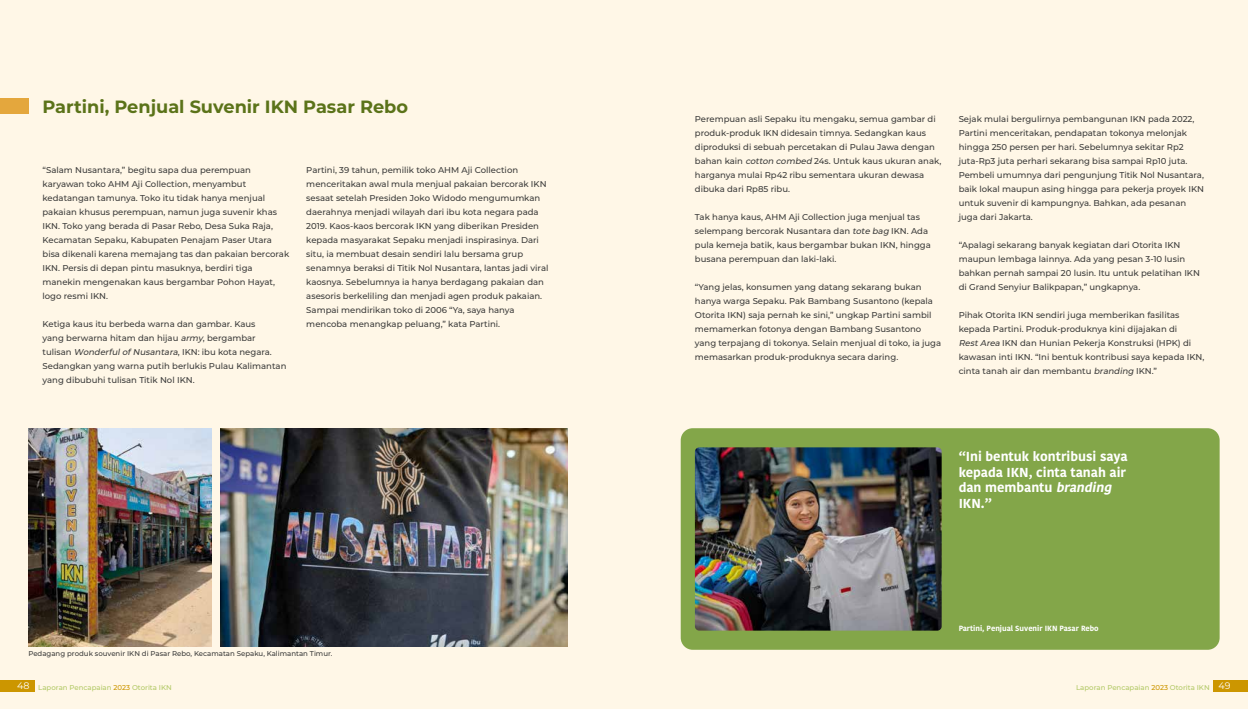
<style>
.page{position:relative;width:1248px;height:709px;background:#fff}
.page>*{position:absolute;margin:0;border:0;box-sizing:border-box;transform-origin:0 0}
.t1{font:700 17.7px "Montserrat";color:#5b7319}
.t2{font:700 13px/15.6px "Kohinoor Devanagari";color:#fff}
.t3{font:500 8.5px/14px "Montserrat";color:#3c3c3b}
.t4{font:700 7.5px "Kohinoor Devanagari";color:#fff}
.t5{font:500 7px "Montserrat";color:#3c3c3b}
.t6{font:500 7px "Montserrat";color:#b2c966}
.s1{font-style:italic}
.s2{font-weight:400;font-size:9.5px;color:#fff}
.s3{color:#cc9600}
</style>
<div class="page">
<div style="left:0;top:0;width:1247px;height:709px;background:#fff7e7"></div>
<div style="left:0;top:98px;width:28px;height:15px;background:#e4a73d"></div>
<img style="left:220px;top:428px;width:347px;height:218px">
<img style="left:28px;top:428px;width:184px;height:218px">
<div style="left:680px;top:428px;width:539px;height:221px;background:#83a649;border-radius:12px"></div>
<img style="left:694px;top:447px;width:247px;height:183px">
<div style="left:0;top:680px;width:34px;height:12px;background:#cc9600"></div>
<div style="left:1213px;top:680px;width:34px;height:12px;background:#cc9600"></div>
<h1 class="t1" style="left:43px;top:94px;width:367px">Partini, Penjual Suvenir IKN Pasar Rebo</h1>
<p class="t3" style="left:43px;top:162px;width:248px">“Salam Nusantara,” begitu sapa dua perempuan karyawan toko AHM Aji Collection, menyambut kedatangan tamunya. Toko itu tidak hanya menjual pakaian khusus perempuan, namun juga suvenir khas IKN. Toko yang berada di Pasar Rebo, Desa Suka Raja, Kecamatan Sepaku, Kabupaten Penajam Paser Utara bisa dikenali karena memajang tas dan pakaian bercorak IKN. Persis di depan pintu masuknya, berdiri tiga manekin mengenakan kaus bergambar Pohon Hayat, logo resmi IKN.</p>
<p class="t3" style="left:43px;top:316px;width:245px">Ketiga kaus itu berbeda warna dan gambar. Kaus<br>yang berwarna hitam dan hijau <span class="s1">army</span>, bergambar tulisan <span class="s1">WonderfulofNusantara</span>, IKN: ibu kota negara.<br>Sedangkan yang warna putih berlukis Pulau Kalimantan yang dibubuhi tulisan Titik Nol IKN.</p>
<p class="t3" style="left:306px;top:162px;width:244px">Partini, 39 tahun, pemilik toko AHM Aji Collection menceritakan awal mula menjual pakaian bercorak IKN sesaat setelah Presiden Joko Widodo mengumumkan daerahnya menjadi wilayah dari ibu kota negara pada 2019. Kaos-kaos bercorak IKN yang diberikan Presiden kepada masyarakat Sepaku menjadi inspirasinya. Dari situ, ia membuat desain sendiri lalu bersama grup senamnya beraksi di Titik Nol Nusantara, lantas jadi viral kaosnya. Sebelumnya ia hanya berdagang pakaian dan asesoris berkeliling dan menjadi agen produk pakaian.<br>Sampai mendirikan toko di 2006 “Ya, saya hanya mencoba menangkap peluang,” kata Partini.</p>
<p class="t3" style="left:694px;top:111px;width:248px">Perempuan asli Sepaku itu mengaku, semua gambar di produk-produk IKN didesain timnya. Sedangkan kaus diproduksi di sebuah percetakan di Pulau Jawa dengan bahan kain <span class="s1">cotton combed</span> 24s. Untuk kaus ukuran anak, harganya mulai Rp42 ribu sementara ukuran dewasa dibuka dari Rp85 ribu.</p>
<p class="t3" style="left:694px;top:209px;width:237px">Tak hanya kaus, AHM Aji Collection juga menjual tas selempang bercorak Nusantara dan <span class="s1">tote bag</span> IKN. Ada pula kemeja batik, kaus bergambar bukan IKN, hingga busana perempuan dan laki-laki.</p>
<p class="t3" style="left:694px;top:279px;width:248px">“Yang jelas, konsumen yang datang sekarang bukan hanya warga Sepaku. Pak Bambang Susantono (kepala Otorita IKN) saja pernah ke sini,” ungkap Partini sambil memamerkan fotonya dengan Bambang Susantono yang terpajang di tokonya. Selain menjual di toko, ia juga memasarkan produk-produknya secara daring.</p>
<p class="t3" style="left:958px;top:111px;width:247px">Sejak mulai bergulirnya pembangunan IKN pada 2022, Partini menceritakan, pendapatan tokonya melonjak hingga 250 persen per hari. Sebelumnya sekitar Rp2 juta-Rp3 juta perhari sekarang bisa sampai Rp10 juta.<br>Pembeli umumnya dari pengunjung Titik Nol Nusantara, baik lokal maupun asing hingga para pekerja proyek IKN untuk suvenir di kampungnya. Bahkan, ada pesanan juga dari Jakarta.</p>
<p class="t3" style="left:958px;top:237px;width:243px">“Apalagi sekarang banyak kegiatan dari Otorita IKN maupun lembaga lainnya. Ada yang pesan 3-10 lusin bahkan pernah sampai 20 lusin. Itu untuk pelatihan IKN di Grand Senyiur Balikpapan,” ungkapnya.</p>
<p class="t3" style="left:958px;top:307px;width:247px">Pihak Otorita IKN sendiri juga memberikan fasilitas kepada Partini. Produk-produknya kini dijajakan di <span class="s1">RestArea</span> IKN dan Hunian Pekerja Konstruksi (HPK) di kawasan inti IKN. “Ini bentuk kontribusi saya kepada IKN, cinta tanah air dan membantu <span class="s1">branding</span> IKN.”</p>
<h2 class="t2" style="left:958px;top:448px;width:170px">“Ini bentuk kontribusi saya kepada IKN, cinta tanah air dan membantu <span class="s1">branding<br></span>IKN.”</h2>
<p class="t4" style="left:958px;top:621px;width:141px">Partini, Penjual Suvenir IKN Pasar Rebo</p>
<p class="t5" style="left:28px;top:648px;width:305px">Pedagang produk souvenir IKN di Pasar Rebo, Kecamatan Sepaku, Kalimantan Timur.</p>
<p class="t6" style="left:17px;top:682px;width:156px"><span class="s2">48</span> Laporan Pencapaian <span class="s3">2023</span> Otorita IKN</p>
<p class="t6" style="left:1075px;top:682px;width:156px">Laporan Pencapaian <span class="s3">2023</span> Otorita IKN <span class="s2">49</span></p>
</div>
